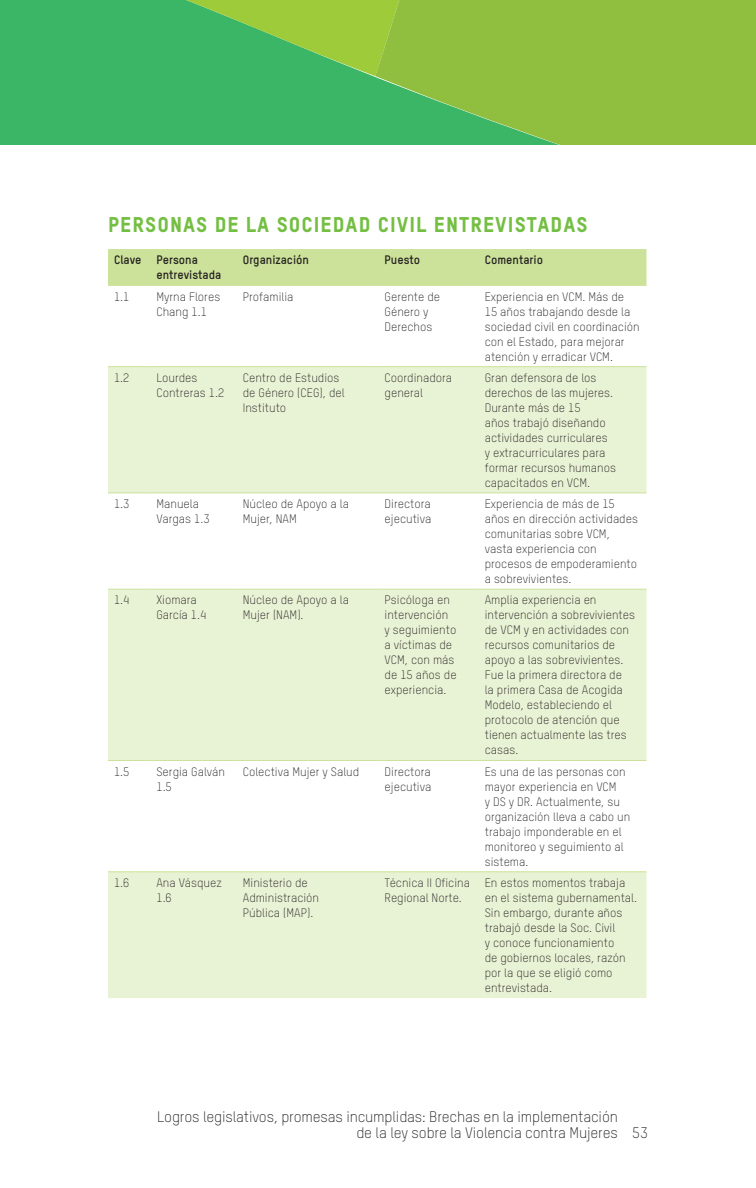
<style>
.page{position:relative;width:756px;height:1188px;background:#fff}
.page>*{position:absolute;margin:0;border:0;box-sizing:border-box;transform-origin:0 0}
.SUB_TITULO-GRANDE-NE{font:21px "Oxfam TSTARPRO Headline";letter-spacing:.05em;color:#74bf43}
.t1{font:300 15px/16.5px "Oxfam TSTARPRO";letter-spacing:-.01em;color:#231f20}
.TABLA{font:300 12px/15px "Oxfam TSTARPRO";color:#231f20}
.TABLA-2{font:700 12px/15px "Oxfam TSTARPRO";color:#231f20}
</style>
<div class="page">
<div style="left:0;top:76px;width:375px;height:69px;background:#3bb667"></div>
<svg style="left:0;top:0;width:375px;height:76px;background:#54bb5b"></svg>
<svg style="left:375px;top:0;width:381px;height:145px;background:#87be43"></svg>
<div style="left:108px;top:249px;width:538px;height:36px;background:#cce29a"></div>
<svg style="left:108px;top:367px;width:538px;height:631px;fill:#e8f2d4"></svg>
<hr style="left:108px;top:285px;width:42px;height:1px;background:#cce29a">
<hr style="left:150px;top:285px;width:87px;height:1px;background:#cce29a">
<hr style="left:237px;top:285px;width:142px;height:1px;background:#cce29a">
<hr style="left:379px;top:285px;width:100px;height:1px;background:#cce29a">
<hr style="left:479px;top:285px;width:167px;height:1px;background:#cce29a">
<hr style="left:108px;top:366px;width:42px;height:1px;background:#cce29a">
<hr style="left:150px;top:366px;width:87px;height:1px;background:#cce29a">
<hr style="left:237px;top:366px;width:142px;height:1px;background:#cce29a">
<hr style="left:379px;top:366px;width:100px;height:1px;background:#cce29a">
<hr style="left:479px;top:366px;width:167px;height:1px;background:#cce29a">
<hr style="left:108px;top:493px;width:42px;height:1px;background:#cce29a">
<hr style="left:150px;top:493px;width:87px;height:1px;background:#cce29a">
<hr style="left:237px;top:493px;width:142px;height:1px;background:#cce29a">
<hr style="left:379px;top:493px;width:100px;height:1px;background:#cce29a">
<hr style="left:479px;top:493px;width:167px;height:1px;background:#cce29a">
<hr style="left:108px;top:589px;width:42px;height:1px;background:#cce29a">
<hr style="left:150px;top:589px;width:87px;height:1px;background:#cce29a">
<hr style="left:237px;top:589px;width:142px;height:1px;background:#cce29a">
<hr style="left:379px;top:589px;width:100px;height:1px;background:#cce29a">
<hr style="left:479px;top:589px;width:167px;height:1px;background:#cce29a">
<hr style="left:108px;top:760px;width:42px;height:1px;background:#cce29a">
<hr style="left:150px;top:760px;width:87px;height:1px;background:#cce29a">
<hr style="left:237px;top:760px;width:142px;height:1px;background:#cce29a">
<hr style="left:379px;top:760px;width:100px;height:1px;background:#cce29a">
<hr style="left:479px;top:760px;width:167px;height:1px;background:#cce29a">
<hr style="left:108px;top:871px;width:42px;height:1px;background:#cce29a">
<hr style="left:150px;top:871px;width:87px;height:1px;background:#cce29a">
<hr style="left:237px;top:871px;width:142px;height:1px;background:#cce29a">
<hr style="left:379px;top:871px;width:100px;height:1px;background:#cce29a">
<hr style="left:479px;top:871px;width:167px;height:1px;background:#cce29a">
<p class="SUB_TITULO-GRANDE-NE" style="left:108px;top:209px;width:481px">PERSONAS DE LA SOCIEDAD CIVIL ENTREVISTADAS</p>
<p class="TABLA-2" style="left:114px;top:252px;width:29px">Clave</p>
<p class="TABLA-2" style="left:156px;top:252px;width:67px">Persona entrevistada</p>
<p class="TABLA-2" style="left:243px;top:252px;width:68px">Organización</p>
<p class="TABLA-2" style="left:385px;top:252px;width:37px">Puesto</p>
<p class="TABLA-2" style="left:485px;top:252px;width:60px">Comentario</p>
<p class="TABLA" style="left:114px;top:288px;width:17px">1.1</p>
<p class="TABLA" style="left:156px;top:288px;width:65px">Myrna Flores<br>Chang 1.1</p>
<p class="TABLA" style="left:243px;top:288px;width:52px">Profamilia</p>
<p class="TABLA" style="left:385px;top:288px;width:57px">Gerente de<br>Género y<br>Derechos</p>
<p class="TABLA" style="left:485px;top:288px;width:156px">Experiencia en VCM. Más de<br>15 años trabajando desde la sociedad civil en coordinación con el Estado, para mejorar atención y erradicar VCM.</p>
<p class="TABLA" style="left:114px;top:369px;width:17px">1.2</p>
<p class="TABLA" style="left:156px;top:369px;width:69px">Lourdes<br>Contreras 1.2</p>
<p class="TABLA" style="left:243px;top:369px;width:103px">Centro de Estudios de Género (CEG), del<br>Instituto</p>
<p class="TABLA" style="left:385px;top:369px;width:69px">Coordinadora general</p>
<p class="TABLA" style="left:485px;top:369px;width:133px">Gran defensora de los derechos de las mujeres.<br>Durante más de 15<br>años trabajó diseñando actividades curriculares<br>y extracurriculares para formar recursos humanos capacitados en VCM.</p>
<p class="TABLA" style="left:114px;top:496px;width:17px">1.3</p>
<p class="TABLA" style="left:156px;top:496px;width:55px">Manuela<br>Vargas 1.3</p>
<p class="TABLA" style="left:243px;top:496px;width:108px">Núcleo de Apoyo a la<br>Mujer, NAM</p>
<p class="TABLA" style="left:385px;top:496px;width:48px">Directora ejecutiva</p>
<p class="TABLA" style="left:485px;top:496px;width:155px">Experiencia de más de 15 años en dirección actividades comunitarias sobre VCM, vasta experiencia con procesos de empoderamiento a sobrevivientes.</p>
<p class="TABLA" style="left:114px;top:592px;width:17px">1.4</p>
<p class="TABLA" style="left:156px;top:592px;width:51px">Xiomara<br>García 1.4</p>
<p class="TABLA" style="left:243px;top:592px;width:108px">Núcleo de Apoyo a la<br>Mujer (NAM).</p>
<p class="TABLA" style="left:385px;top:592px;width:74px">Psicóloga en intervención<br>y seguimiento a víctimas de<br>VCM, con más de 15 años de experiencia.</p>
<p class="TABLA" style="left:485px;top:592px;width:152px">Amplia experiencia en intervención a sobrevivientes de VCM y en actividades con recursos comunitarios de apoyo a las sobrevivientes.<br>Fue la primera directora de<br>la primera Casa de Acogida<br>Modelo, estableciendo el protocolo de atención que tienen actualmente las tres casas.</p>
<p class="TABLA" style="left:114px;top:763px;width:17px">1.5</p>
<p class="TABLA" style="left:156px;top:763px;width:70px">Sergia Galván<br>1.5</p>
<p class="TABLA" style="left:243px;top:763px;width:118px">Colectiva Mujer y Salud</p>
<p class="TABLA" style="left:385px;top:763px;width:48px">Directora ejecutiva</p>
<p class="TABLA" style="left:485px;top:763px;width:147px">Es una de las personas con mayor experiencia en VCM<br>y DS y DR. Actualmente, su organización lleva a cabo un trabajo imponderable en el monitoreo y seguimiento al sistema.</p>
<p class="TABLA" style="left:114px;top:874px;width:17px">1.6</p>
<p class="TABLA" style="left:156px;top:874px;width:67px">Ana Vásquez<br>1.6</p>
<p class="TABLA" style="left:243px;top:874px;width:78px">Ministerio de<br>Administración<br>Pública (MAP).</p>
<p class="TABLA" style="left:385px;top:874px;width:87px">Técnica II Oficina<br>Regional Norte.</p>
<p class="TABLA" style="left:485px;top:874px;width:154px">En estos momentos trabaja en el sistema gubernamental.<br>Sin embargo, durante años trabajó desde la Soc. Civil<br>y conoce funcionamiento<br>de gobiernos locales, razón por la que se eligió como entrevistada.</p>
<p class="t1" style="left:356px;top:1107px;width:293px;text-indent:-199px">Logros legislativos, promesas incumplidas: Brechas en la implementación<br>de la ley sobre la Violencia contra Mujeres 53</p>
</div>
